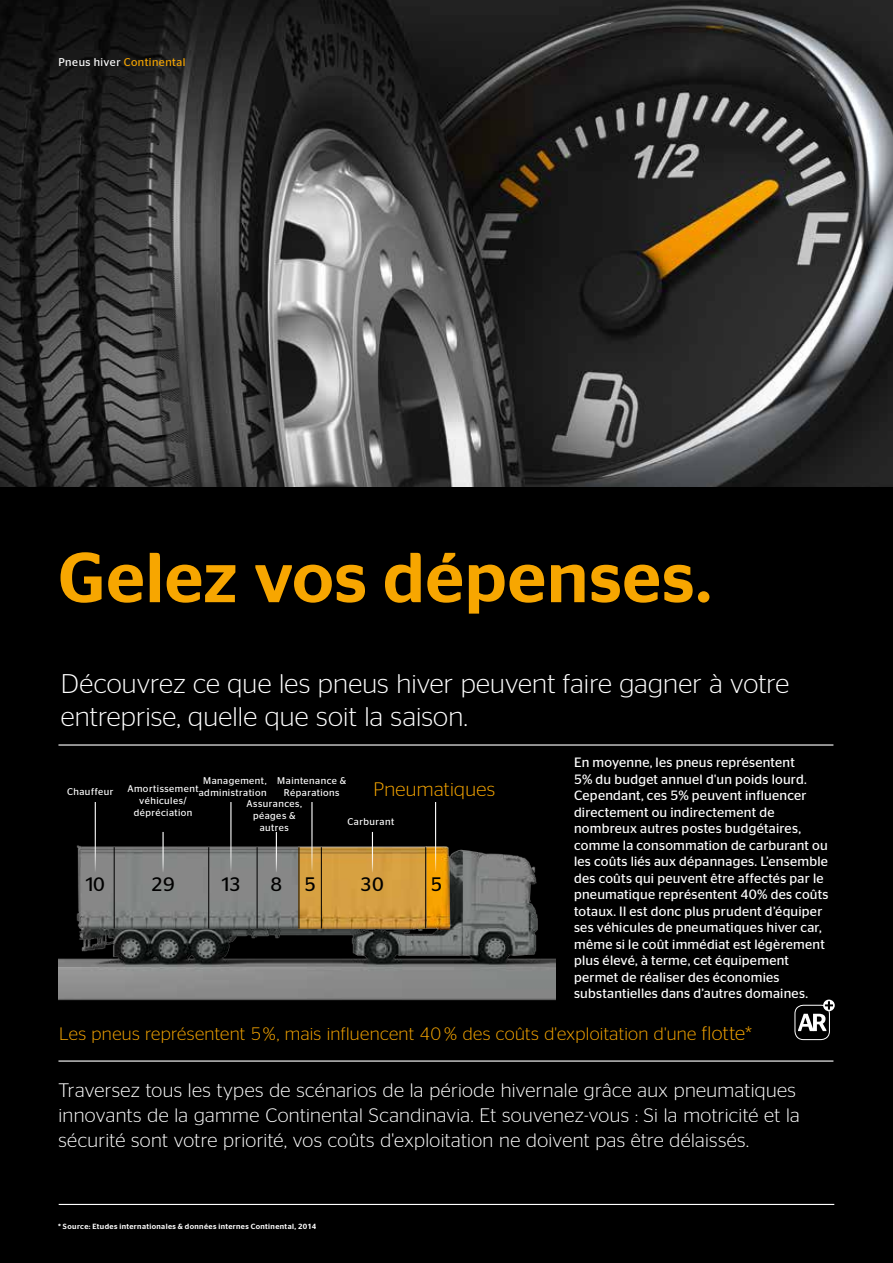
<style>
.page{position:relative;width:893px;height:1263px;background:#000}
.page>*{position:absolute;margin:0;border:0;box-sizing:border-box;transform-origin:0 0}
.t1{font:500 70.5px "Continental Stag Sans";letter-spacing:.015em;color:#f7a600}
.t2{font:300 27px/33px "Continental Stag Sans";letter-spacing:.005em;color:#fff}
.t3{font:300 19.5px/24.8px "Continental Stag Sans";letter-spacing:.015em;color:#fff}
.t4{font:300 19.5px "Continental Stag Sans";letter-spacing:.02em;color:#f7a600}
.t5{font:19.5px "Continental Stag Sans";letter-spacing:-.065em;color:#000}
.t6{font:300 18px "Continental Stag Sans";letter-spacing:.02em;color:#f7a600}
.t7{font:13.5px/16.5px "Continental Stag Sans";letter-spacing:.02em;color:#fff}
.t8{font:11.25px "Continental Stag Sans";letter-spacing:.045em;color:#f7a600}
.t9{font:9.75px/12px "Continental Stag Sans";letter-spacing:.045em;color:#fff;text-align:center}
.t10{font:500 7.5px "Continental Stag Sans";letter-spacing:.05em;color:#fff}
.s1{color:#fff}
.s2{font-size:19.5px}
</style>
<div class="page">
<img style="left:58px;top:802px;width:497px;height:199px">
<img style="left:299px;top:847px;width:150px;height:82px">
<hr style="left:299px;top:847px;width:1px;height:81px;background:#000">
<hr style="left:257px;top:847px;width:1px;height:81px;background:#000">
<hr style="left:321px;top:847px;width:1px;height:81px;background:#000">
<hr style="left:208px;top:847px;width:1px;height:81px;background:#000">
<hr style="left:114px;top:847px;width:1px;height:81px;background:#000">
<hr style="left:425px;top:847px;width:1px;height:81px;background:#000">
<hr style="left:311px;top:802px;width:2px;height:71px;background:#fff">
<hr style="left:435px;top:802px;width:1px;height:71px;background:#fff">
<hr style="left:276px;top:832px;width:1px;height:41px;background:#fff">
<hr style="left:230px;top:802px;width:1px;height:71px;background:#fff">
<hr style="left:162px;top:832px;width:2px;height:41px;background:#fff">
<hr style="left:95px;top:802px;width:1px;height:71px;background:#fff">
<hr style="left:372px;top:832px;width:1px;height:41px;background:#fff">
<hr style="left:59px;top:1204px;width:775px;height:1px;background:#fff">
<img style="left:0;top:0;width:893px;height:487px">
<hr style="left:58px;top:744px;width:775px;height:1px;background:#fff">
<hr style="left:58px;top:1060px;width:775px;height:1px;background:#fff">
<div style="left:794px;top:1005px;width:36px;height:35px;border:1px solid #fff;border-radius:8px"></div>
<svg style="left:823px;top:999px;width:12px;height:12px"></svg>
<svg style="left:798px;top:1001px;width:35px;height:30px"></svg>
<p class="t8" style="left:58px;top:56px;width:129px"><span class="s1">Pneus hiver</span> Continental</p>
<h1 class="t1" style="left:58px;top:537px;width:655px">Gelez vos dépenses.</h1>
<h2 class="t2" style="left:61px;top:667px;width:730px">Découvrez ce que les pneus hiver peuvent faire gagner à votre entreprise, quelle que soit la saison.</h2>
<p class="t9" style="left:277px;top:775px;width:70px">Maintenance &amp;<br>Réparations</p>
<p class="t9" style="left:246px;top:798px;width:57px">Assurances, péages &amp; autres</p>
<p class="t9" style="left:203px;top:775px;width:65px">Management,</p>
<h3 class="t4" style="left:373px;top:778px;width:123px">Pneumatiques</h3>
<p class="t9" style="left:127px;top:783px;width:73px">Amortissement véhicules/ dépréciation</p>
<p class="t9" style="left:67px;top:785px;width:48px">Chauffeur</p>
<p class="t9" style="left:199px;top:787px;width:69px">administration</p>
<p class="t9" style="left:347px;top:815px;width:48px">Carburant</p>
<h3 class="t5" style="left:84px;top:873px;width:22px">10</h3>
<h3 class="t5" style="left:151px;top:873px;width:25px">29</h3>
<h3 class="t5" style="left:220px;top:873px;width:22px">13</h3>
<h3 class="t5" style="left:270px;top:873px;width:47px">8 5</h3>
<h3 class="t5" style="left:431px;top:873px;width:13px">5</h3>
<h3 class="t5" style="left:360px;top:873px;width:25px">30</h3>
<p class="t7" style="left:574px;top:754px;width:256px">En moyenne, les pneus représentent<br>5% du budget annuel d'un poids lourd.<br>Cependant, ces 5% peuvent influencer directement ou indirectement de nombreux autres postes budgétaires, comme la consommation de carburant ou les coûts liés aux dépannages. L’ensemble des coûts qui peuvent être affectés par le pneumatique représentent 40% des coûts totaux. Il est donc plus prudent d’équiper ses véhicules de pneumatiques hiver car, même si le coût immédiat est légèrement plus élevé, à terme, cet équipement permet de réaliser des économies substantielles dans d’autres domaines.</p>
<h3 class="t6" style="left:59px;top:1023px;width:694px">Les pneus représentent 5%, mais influencent 40 % des coûts d'exploitation d'une <span class="s2">flotte*</span></h3>
<p class="t3" style="left:58px;top:1078px;width:743px">Traversez tous les types de scénarios de la période hivernale grâce aux pneumatiques innovants de la gamme Continental Scandinavia. Et souvenez-vous : Si la motricité et la sécurité sont votre priorité, vos coûts d'exploitation ne doivent pas être délaissés.</p>
<p class="t10" style="left:58px;top:1222px;width:260px">* Source: Etudes internationales &amp; données internes Continental, 2014</p>
</div>
